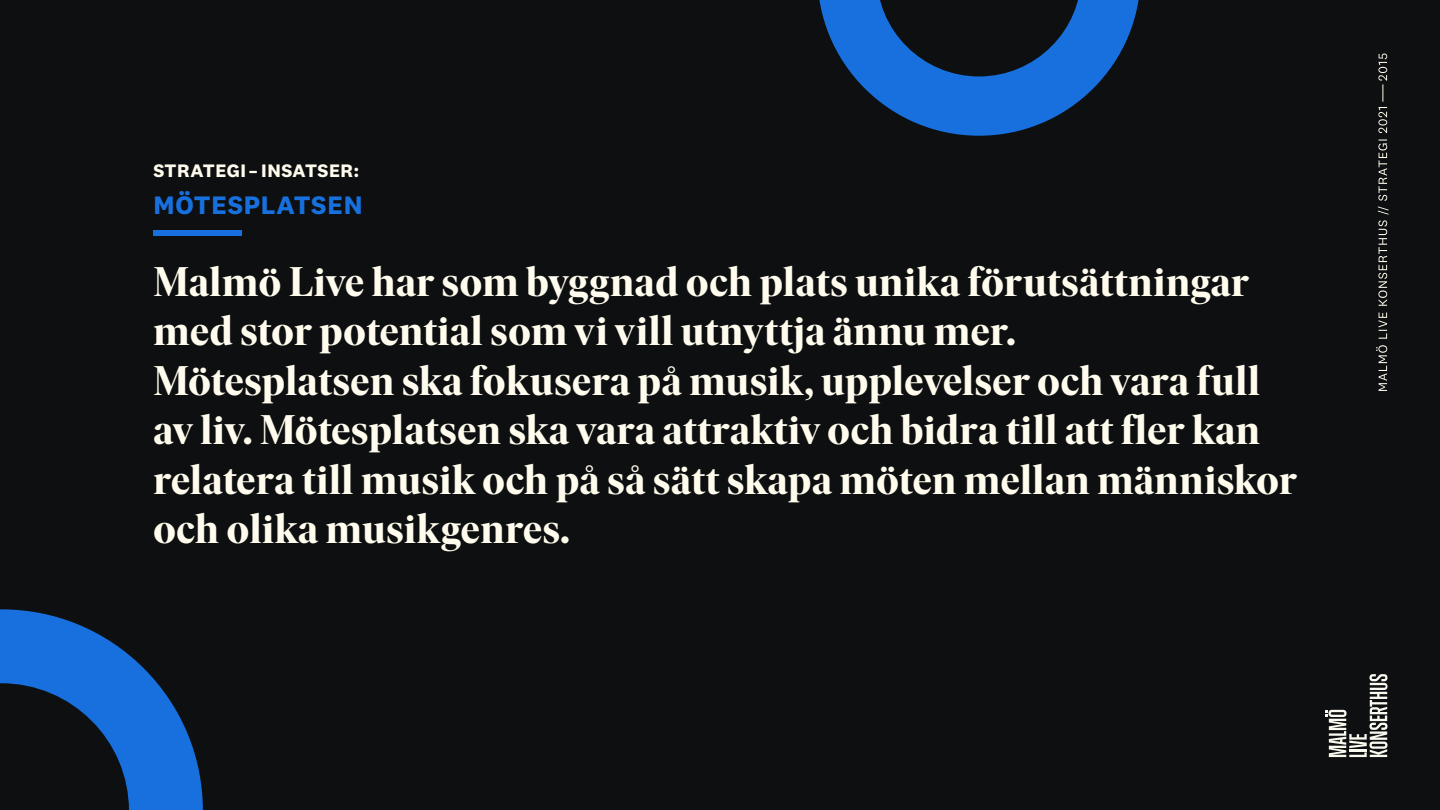
<style>
.page{position:relative;width:1440px;height:810px;background:#0d0f10}
.page>*{position:absolute;margin:0;border:0;box-sizing:border-box;transform-origin:0 0}
.t1{font:700 41.25px/49.5px "Ivar Display";letter-spacing:.015em;color:#fffcee}
.t2{font:700 26.25px "National 2";letter-spacing:.03em;color:#1770de}
.t3{font:700 18.75px "National 2";letter-spacing:.03em;color:#fffcee}
</style>
<div class="page">
<svg style="left:1326px;top:674px;width:62px;height:83px"></svg>
<svg style="left:1376px;top:54px;width:13px;height:337px"></svg>
<svg style="left:0;top:609px;width:203px;height:201px"></svg>
<svg style="left:819px;top:0;width:320px;height:136px"></svg>
<div style="left:153px;top:230px;width:89px;height:5px;background:#1770de"></div>
<p class="t3" style="left:153px;top:159px;width:207px">STRATEGI – INSATSER:</p>
<p class="t2" style="left:153px;top:189px;width:211px">MÖTESPLATSEN</p>
<p class="t1" style="left:153px;top:257px;width:1145px">Malmö Live har som byggnad och plats unika förutsättningar med stor potential som vi vill utnyttja ännu mer.<br>Mötesplatsen ska fokusera på musik, upplevelser och vara full av liv. Mötesplatsen ska vara attraktiv och bidra till att fler kan relatera till musik och på så sätt skapa möten mellan människor och olika musikgenres.</p>
</div>
